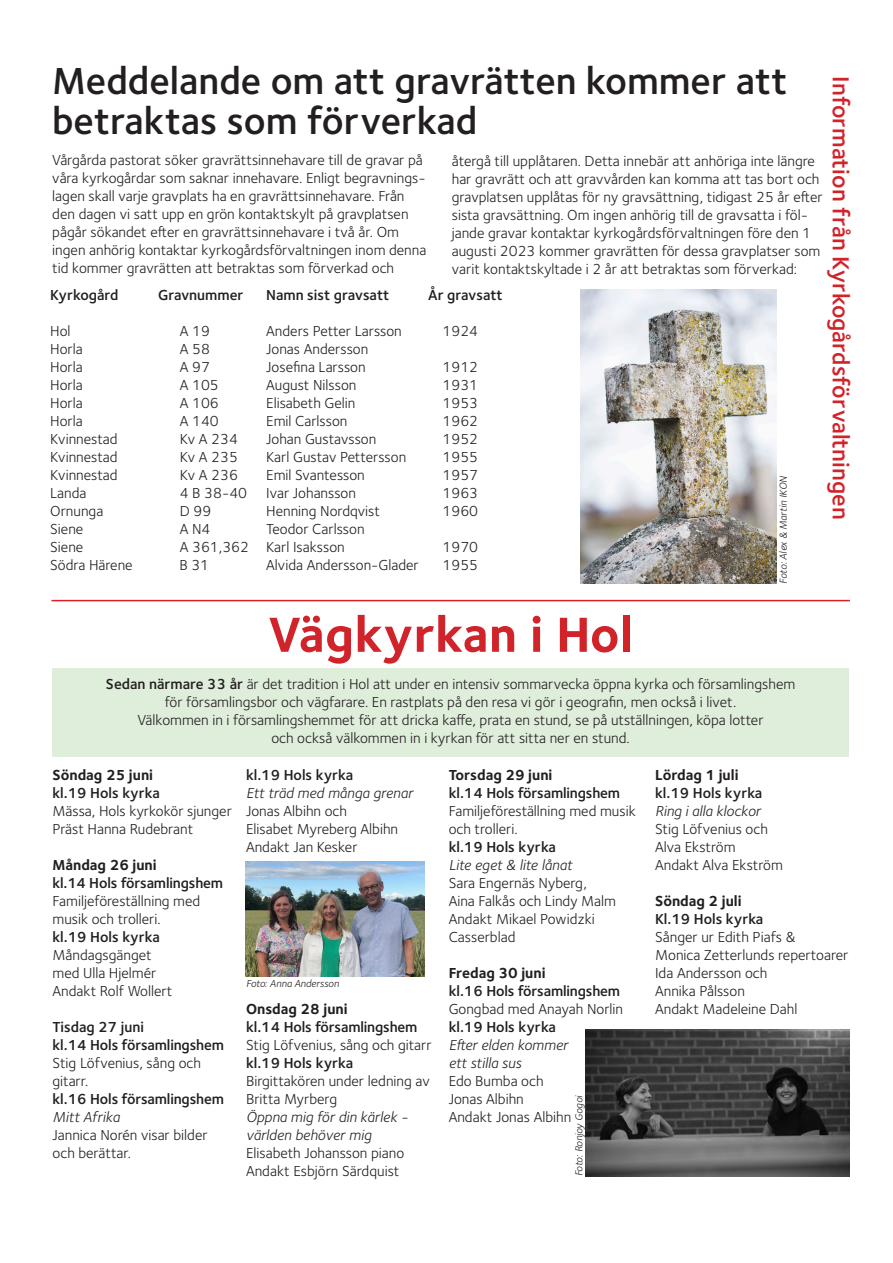
<style>
.page{position:relative;width:893px;height:1263px;background:#fff}
.page>*{position:absolute;margin:0;border:0;box-sizing:border-box;transform-origin:0 0}
.t1{font:700 51px "Foundry Sterling OT3";letter-spacing:.01em;color:#d1232a}
.t2{font:600 39px/40.2px "Foundry Sterling OT3";color:#231f20}
.t3{font:600 24px "Foundry Sterling OT3";color:#d1232a}
.t4{font:15px/18px "Foundry Sterling OT3";color:#231f20}
.t5{font:600 15px/18px "Foundry Sterling OT3";color:#231f20}
.t6{font:700 15px "Foundry Sterling OT3";color:#231f20}
.t7{font:italic 10.5px "Foundry Sterling OT3";letter-spacing:-.005em;color:#231f20}
.s1{font-weight:600}
.s2{font-weight:700}
.s3{font-style:italic}
</style>
<div class="page">
<div style="left:52px;top:669px;width:796px;height:88px;background:#dfeddb"></div>
<img style="left:585px;top:1029px;width:264px;height:147px">
<img style="left:580px;top:289px;width:197px;height:295px">
<img style="left:246px;top:861px;width:179px;height:116px">
<hr style="left:51px;top:600px;width:799px;height:1px;background:#da2128">
<p class="t2" style="left:52px;top:58px;width:737px">Meddelande om att gravrätten kommer att betraktas som förverkad</p>
<p class="t3" style="left:860px;top:76px;width:444px;rotate:90deg">Information från Kyrkogårdsförvaltningen</p>
<p class="t4" style="left:52px;top:150px;width:375px">Vårgårda pastorat söker gravrättsinnehavare till de gravar på våra kyrkogårdar som saknar innehavare. Enligt begravnings-</p>
<p class="t4" style="left:52px;top:186px;width:375px">lagen skall varje gravplats ha en gravrättsinnehavare. Från den dagen vi satt upp en grön kontaktskylt på gravplatsen pågår sökandet efter en gravrättsinnehavare i två år. Om ingen anhörig kontaktar kyrkogårdsförvaltningen inom denna tid kommer gravrätten att betraktas som förverkad och</p>
<p class="t4" style="left:452px;top:151px;width:372px">återgå till upplåtaren. Detta innebär att anhöriga inte längre har gravrätt och att gravvården kan komma att tas bort och gravplatsen upplåtas för ny gravsättning, tidigast 25 år efter sista gravsättning. Om ingen anhörig till de gravsatta i föl&shy;jande gravar kontaktar kyrkogårdsförvaltningen före den 1 augusti 2023 kommer gravrätten för dessa gravplatser som varit kontaktskyltade i 2 år att betraktas som förverkad:</p>
<p class="t5" style="left:50px;top:285px;width:70px">Kyrkogård</p>
<p class="t5" style="left:158px;top:285px;width:87px">Gravnummer</p>
<p class="t5" style="left:266px;top:285px;width:125px">Namn sist gravsatt</p>
<p class="t5" style="left:428px;top:285px;width:76px">År gravsatt</p>
<p class="t4" style="left:50px;top:321px;width:22px">Hol</p>
<p class="t4" style="left:180px;top:321px;width:32px">A 19</p>
<p class="t4" style="left:266px;top:321px;width:137px">Anders Petter Larsson</p>
<p class="t4" style="left:443px;top:321px;width:37px">1924</p>
<p class="t4" style="left:50px;top:339px;width:34px">Horla</p>
<p class="t4" style="left:180px;top:339px;width:32px">A 58</p>
<p class="t4" style="left:266px;top:339px;width:104px">Jonas Andersson</p>
<p class="t4" style="left:50px;top:357px;width:34px">Horla</p>
<p class="t4" style="left:180px;top:357px;width:32px">A 97</p>
<p class="t4" style="left:266px;top:357px;width:101px">Josefina Larsson</p>
<p class="t4" style="left:443px;top:357px;width:37px">1912</p>
<p class="t4" style="left:50px;top:375px;width:34px">Horla</p>
<p class="t4" style="left:180px;top:375px;width:40px">A 105</p>
<p class="t4" style="left:266px;top:375px;width:92px">August Nilsson</p>
<p class="t4" style="left:443px;top:375px;width:37px">1931</p>
<p class="t4" style="left:50px;top:393px;width:34px">Horla</p>
<p class="t4" style="left:180px;top:393px;width:40px">A 106</p>
<p class="t4" style="left:266px;top:393px;width:91px">Elisabeth Gelin</p>
<p class="t4" style="left:443px;top:393px;width:37px">1953</p>
<p class="t4" style="left:50px;top:411px;width:34px">Horla</p>
<p class="t4" style="left:180px;top:411px;width:40px">A 140</p>
<p class="t4" style="left:266px;top:411px;width:83px">Emil Carlsson</p>
<p class="t4" style="left:443px;top:411px;width:37px">1962</p>
<p class="t4" style="left:50px;top:429px;width:69px">Kvinnestad</p>
<p class="t4" style="left:180px;top:429px;width:60px">Kv A 234</p>
<p class="t4" style="left:266px;top:429px;width:112px">Johan Gustavsson</p>
<p class="t4" style="left:443px;top:429px;width:37px">1952</p>
<p class="t4" style="left:50px;top:447px;width:69px">Kvinnestad</p>
<p class="t4" style="left:180px;top:447px;width:60px">Kv A 235</p>
<p class="t4" style="left:266px;top:447px;width:142px">Karl Gustav Pettersson</p>
<p class="t4" style="left:443px;top:447px;width:37px">1955</p>
<p class="t4" style="left:50px;top:465px;width:69px">Kvinnestad</p>
<p class="t4" style="left:180px;top:465px;width:60px">Kv A 236</p>
<p class="t4" style="left:266px;top:465px;width:100px">Emil Svantesson</p>
<p class="t4" style="left:443px;top:465px;width:37px">1957</p>
<p class="t4" style="left:50px;top:483px;width:38px">Landa</p>
<p class="t4" style="left:180px;top:483px;width:69px">4 B 38-40</p>
<p class="t4" style="left:266px;top:483px;width:91px">Ivar Johansson</p>
<p class="t4" style="left:443px;top:483px;width:37px">1963</p>
<p class="t4" style="left:50px;top:501px;width:55px">Ornunga</p>
<p class="t4" style="left:180px;top:501px;width:33px">D 99</p>
<p class="t4" style="left:266px;top:501px;width:115px">Henning Nordqvist</p>
<p class="t4" style="left:443px;top:501px;width:37px">1960</p>
<p class="t4" style="left:50px;top:519px;width:35px">Siene</p>
<p class="t4" style="left:180px;top:519px;width:32px">A N4</p>
<p class="t4" style="left:266px;top:519px;width:100px">Teodor Carlsson</p>
<p class="t4" style="left:50px;top:537px;width:35px">Siene</p>
<p class="t4" style="left:180px;top:537px;width:166px">A 361,362 Karl Isaksson</p>
<p class="t4" style="left:443px;top:537px;width:37px">1970</p>
<p class="t4" style="left:50px;top:555px;width:84px">Södra Härene</p>
<p class="t4" style="left:179px;top:555px;width:31px">B 31</p>
<p class="t4" style="left:266px;top:555px;width:154px">Alvida Andersson-Glader</p>
<p class="t4" style="left:443px;top:555px;width:37px">1955</p>
<p class="t7" style="left:776px;top:584px;width:109px;rotate:-90deg">Foto: Alex &amp; Martin IKON</p>
<p class="t1" style="left:268px;top:594px;width:366px">Vägkyrkan i Hol</p>
<p class="t4" style="left:106px;top:674px;width:691px"><span class="s1">Sedan närmare 33 år</span> är det tradition i Hol att under en intensiv sommarvecka öppna kyrka och församlingshem</p>
<p class="t4" style="left:138px;top:692px;width:627px;text-align:center">för församlingsbor och vägfarare. En rastplats på den resa vi gör i geografin, men också i livet.<br>Välkommen in i församlingshemmet för att dricka kaffe, prata en stund, se på utställningen, köpa lotter och också välkommen in i kyrkan för att sitta ner en stund.</p>
<p class="t4" style="left:449px;top:765px;width:189px"><span class="s2">Torsdag 29 juni<br></span><span class="s1">kl.14 Hols församlingshem<br></span>Familjeföreställning med musik och trolleri.<br><span class="s1">kl.19 Hols kyrka<br></span><span class="s3">Lite eget &amp; lite lånat<br></span>Sara Engernäs Nyberg,<br>Aina Falkås och Lindy Malm<br>Andakt Mikael Powidzki<br>Casserblad</p>
<p class="t6" style="left:449px;top:961px;width:98px">Fredag 30 juni</p>
<p class="t4" style="left:449px;top:981px;width:176px"><span class="s1">kl.16 Hols församlingshem<br></span>Gongbad med Anayah Norlin <span class="s1">kl.19 Hols kyrka<br></span><span class="s3">Efter elden kommer<br>ett stilla sus<br></span>Edo Bumba och<br>Jonas Albihn<br>Andakt Jonas Albihn</p>
<p class="t4" style="left:53px;top:765px;width:181px"><span class="s2">Söndag 25 juni<br></span><span class="s1">kl.19 Hols kyrka<br></span>Mässa, Hols kyrkokör sjunger<br>Präst Hanna Rudebrant</p>
<p class="t4" style="left:53px;top:855px;width:172px"><span class="s2">Måndag 26 juni<br></span><span class="s1">kl.14 Hols församlingshem<br></span>Familjeföreställning med musik och trolleri.<br><span class="s1">kl.19 Hols kyrka<br></span>Måndagsgänget<br>med Ulla Hjelmér<br>Andakt Rolf Wollert</p>
<p class="t5" style="left:53px;top:1017px;width:93px">Tisdag 27 juni</p>
<p class="t5" style="left:53px;top:1035px;width:173px">kl.14 Hols församlingshem</p>
<p class="t4" style="left:53px;top:1053px;width:150px">Stig Löfvenius, sång och gitarr.</p>
<p class="t4" style="left:53px;top:1089px;width:173px"><span class="s1">kl.16 Hols församlingshem<br></span><span class="s3">Mitt Afrika<br></span>Jannica Norén visar bilder och berättar.</p>
<p class="t4" style="left:655px;top:765px;width:129px"><span class="s2">Lördag 1 juli<br></span><span class="s1">kl.19 Hols kyrka<br></span><span class="s3">Ring i alla klockor<br></span>Stig Löfvenius och<br>Alva Ekström<br>Andakt Alva Ekström</p>
<p class="t6" style="left:655px;top:889px;width:88px">Söndag 2 juli</p>
<p class="t4" style="left:655px;top:909px;width:195px"><span class="s1">Kl.19 Hols kyrka<br></span>Sånger ur Edith Piafs &amp;<br>Monica Zetterlunds repertoarer<br>Ida Andersson och<br>Annika Pålsson<br>Andakt Madeleine Dahl</p>
<p class="t5" style="left:246px;top:765px;width:109px">kl.19 Hols kyrka</p>
<p class="t4" style="left:246px;top:783px;width:169px"><span class="s3">Ett träd med många grenar<br></span>Jonas Albihn och<br>Elisabet Myreberg Albihn<br>Andakt Jan Kesker</p>
<p class="t7" style="left:246px;top:975px;width:95px">Foto: Anna Andersson</p>
<p class="t5" style="left:246px;top:999px;width:173px"><span class="s2">Onsdag 28 juni<br></span>kl.14 Hols församlingshem</p>
<p class="t4" style="left:246px;top:1035px;width:187px">Stig Löfvenius, sång och gitarr <span class="s1">kl.19 Hols kyrka<br></span>Birgittakören under ledning av<br>Britta Myrberg<br><span class="s3">Öppna mig för din kärlek - världen behöver mig<br></span>Elisabeth Johansson piano<br>Andakt Esbjörn Särdquist</p>
<p class="t7" style="left:571px;top:1176px;width:83px;rotate:-90deg">Foto: Ronjoy Gogoi</p>
</div>
